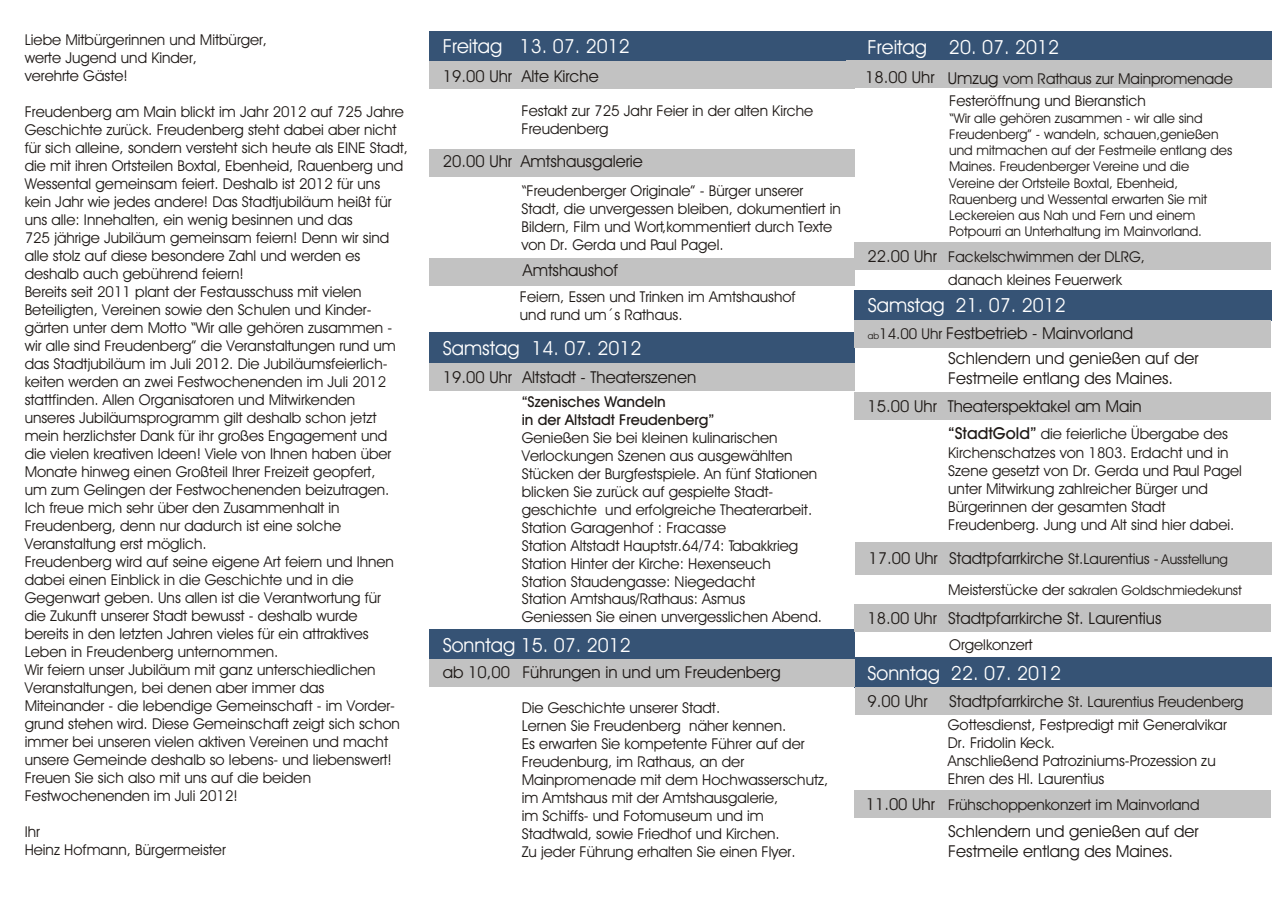
<style>
.page{position:relative;width:1272px;height:902px;background:#fff}
.page>*{position:absolute;margin:0;border:0;box-sizing:border-box;transform-origin:0 0}
.t1{font:19.5px "Avant Garde Bk BT";color:#fff}
.t2{font:16.5px/24.6px "Avant Garde Bk BT";color:#1f1a17}
.t3{font:15px/18px "Avant Garde Bk BT";color:#1f1a17}
.t4{font:15px/18px "Avant Garde Md BT";color:#1f1a17}
.t5{font:13.5px/16.2px "Avant Garde Bk BT";color:#1f1a17}
.s1{font-size:16.5px}
.s2{font-size:9px}
.s3{font-size:15px}
.s4{font-family:"Avant Garde Md BT";font-size:16.5px}
.s5{font-size:13.5px}
</style>
<div class="page">
<div style="left:850px;top:31px;width:421px;height:30px;background:#365375"></div>
<div style="left:855px;top:290px;width:416px;height:30px;background:#365375"></div>
<div style="left:429px;top:629px;width:426px;height:30px;background:#365375"></div>
<div style="left:855px;top:657px;width:416px;height:30px;background:#365375"></div>
<div style="left:429px;top:333px;width:426px;height:29px;background:#365375"></div>
<div style="left:429px;top:31px;width:421px;height:30px;background:#365375"></div>
<div style="left:846px;top:61px;width:425px;height:27px;background:#c2c2c2"></div>
<div style="left:855px;top:242px;width:416px;height:27px;background:#c2c2c2"></div>
<div style="left:855px;top:321px;width:416px;height:27px;background:#c2c2c2"></div>
<div style="left:855px;top:392px;width:416px;height:27px;background:#c2c2c2"></div>
<div style="left:856px;top:542px;width:416px;height:32px;background:#c2c2c2"></div>
<div style="left:429px;top:659px;width:426px;height:27px;background:#c2c2c2"></div>
<div style="left:856px;top:687px;width:416px;height:27px;background:#c2c2c2"></div>
<div style="left:855px;top:790px;width:416px;height:28px;background:#c2c2c2"></div>
<div style="left:855px;top:604px;width:416px;height:27px;background:#c2c2c2"></div>
<div style="left:429px;top:363px;width:426px;height:27px;background:#c2c2c2"></div>
<div style="left:429px;top:61px;width:426px;height:27px;background:#c2c2c2"></div>
<div style="left:429px;top:258px;width:426px;height:27px;background:#c2c2c2"></div>
<div style="left:429px;top:149px;width:426px;height:27px;background:#c2c2c2"></div>
<p class="t3" style="left:25px;top:32px;width:244px">Liebe Mitbürgerinnen und Mitbürger, werte Jugend und Kinder,<br>verehrte Gäste!</p>
<p class="t3" style="left:25px;top:104px;width:385px">Freudenberg am Main blickt im Jahr 2012 auf 725 Jahre Geschichte zurück. Freudenberg steht dabei aber nicht für sich alleine, sondern versteht sich heute als EINE Stadt, die mit ihren Ortsteilen Boxtal, Ebenheid, Rauenberg und Wessental gemeinsam feiert. Deshalb ist 2012 für uns kein Jahr wie jedes andere! Das Stadtjubiläum heißt für uns alle: Innehalten, ein wenig besinnen und das<br>725 jährige Jubiläum gemeinsam feiern! Denn wir sind alle stolz auf diese besondere Zahl und werden es deshalb auch gebührend feiern!<br>Bereits seit 2011 plant der Festausschuss mit vielen Beteiligten, Vereinen sowie den Schulen und Kinder&shy;gärten unter dem Motto “Wir alle gehören zusammen - wir alle sind Freudenberg” die Veranstaltungen rund um das Stadtjubiläum im Juli 2012. Die Jubiläumsfeierlich&shy;keiten werden an zwei Festwochenenden im Juli 2012 stattfinden. Allen Organisatoren und Mitwirkenden unseres Jubiläumsprogramm gilt deshalb schon jetzt mein herzlichster Dank für ihr großes Engagement und die vielen kreativen Ideen! Viele von Ihnen haben über Monate hinweg einen Großteil Ihrer Freizeit geopfert,<br>um zum Gelingen der Festwochenenden beizutragen.<br>Ich freue mich sehr über den Zusammenhalt in Freudenberg, denn nur dadurch ist eine solche Veranstaltung erst möglich.<br>Freudenberg wird auf seine eigene Art feiern und Ihnen dabei einen Einblick in die Geschichte und in die Gegenwart geben. Uns allen ist die Verantwortung für<br>die Zukunft unserer Stadt bewusst - deshalb wurde<br>bereits in den letzten Jahren vieles für ein attraktives Leben in Freudenberg unternommen.<br>Wir feiern unser Jubiläum mit ganz unterschiedlichen Veranstaltungen, bei denen aber immer das<br>Miteinander - die lebendige Gemeinschaft - im Vorder&shy;grund stehen wird. Diese Gemeinschaft zeigt sich schon immer bei unseren vielen aktiven Vereinen und macht unsere Gemeinde deshalb so lebens- und liebenswert!<br>Freuen Sie sich also mit uns auf die beiden Festwochenenden im Juli 2012!</p>
<p class="t3" style="left:25px;top:823px;width:203px">Ihr<br>Heinz Hofmann, Bürgermeister</p>
<p class="t1" style="left:443px;top:38px;width:189px">Freitag 13. 07. 2012</p>
<p class="t1" style="left:868px;top:39px;width:193px">Freitag 20. 07. 2012</p>
<p class="t2" style="left:443px;top:66px;width:71px">19.00 Uhr</p>
<p class="t2" style="left:865px;top:67px;width:71px">18.00 Uhr</p>
<p class="t2" style="left:522px;top:66px;width:79px">Alte Kirche</p>
<p class="t3" style="left:948px;top:71px;width:287px"><span class="s1">Umzug</span> vom Rathaus zur Mainpromenade</p>
<p class="t2" style="left:443px;top:150px;width:71px">20.00 Uhr</p>
<p class="t3" style="left:522px;top:103px;width:293px">Festakt zur 725 Jahr Feier in der alten Kirche<br>Freudenberg</p>
<p class="t2" style="left:521px;top:150px;width:124px">Amtshausgalerie</p>
<p class="t3" style="left:521px;top:183px;width:321px">“Freudenberger Originale” - Bürger unserer Stadt, die unvergessen bleiben, dokumentiert in Bildern, Film und Wort,kommentiert durch Texte von Dr. Gerda und Paul Pagel.</p>
<p class="t3" style="left:520px;top:289px;width:277px">Feiern, Essen und Trinken im Amtshaushof und rund um´s Rathaus.</p>
<p class="t2" style="left:523px;top:259px;width:97px">Amtshaushof</p>
<p class="t1" style="left:443px;top:340px;width:200px">Samstag 14. 07. 2012</p>
<p class="t2" style="left:443px;top:366px;width:71px">19.00 Uhr</p>
<p class="t2" style="left:522px;top:366px;width:175px">Altstadt - Theaterszenen</p>
<p class="t4" style="left:522px;top:393px;width:194px">“Szenisches Wandeln<br>in der Altstadt Freudenberg”</p>
<p class="t3" style="left:522px;top:429px;width:302px">Genießen Sie bei kleinen kulinarischen Verlockungen Szenen aus ausgewählten Stücken der Burgfestspiele. An fünf Stationen blicken Sie zurück auf gespielte Stadt&shy;geschichte und erfolgreiche Theaterarbeit.<br>Station Garagenhof : Fracasse<br>Station Altstadt Hauptstr.64/74: Tabakkrieg Station Hinter der Kirche: Hexenseuch<br>Station Staudengasse: Niegedacht<br>Station Amtshaus/Rathaus: Asmus<br>Geniessen Sie einen unvergesslichen Abend.</p>
<p class="t1" style="left:443px;top:636px;width:190px">Sonntag 15. 07. 2012</p>
<p class="t2" style="left:443px;top:661px;width:69px">ab 10,00</p>
<p class="t2" style="left:522px;top:661px;width:260px">Führungen in und um Freudenberg</p>
<p class="t3" style="left:522px;top:700px;width:308px">Die Geschichte unserer Stadt.<br>Lernen Sie Freudenberg näher kennen.<br>Es erwarten Sie kompetente Führer auf der Freudenburg, im Rathaus, an der Mainpromenade mit dem Hochwasserschutz, im Amtshaus mit der Amtshausgalerie,<br>im Schiffs- und Fotomuseum und im Stadtwald, sowie Friedhof und Kirchen.<br>Zu jeder Führung erhalten Sie einen Flyer.</p>
<p class="t2" style="left:868px;top:246px;width:71px">22.00 Uhr</p>
<p class="t3" style="left:949px;top:93px;width:198px">Festeröffnung und Bieranstich</p>
<p class="t5" style="left:949px;top:111px;width:285px">“Wir alle gehören zusammen - wir alle sind Freudenberg” - wandeln, schauen,genießen und mitmachen auf der Festmeile entlang des Maines. Freudenberger Vereine und die Vereine der Ortsteile Boxtal, Ebenheid, Rauenberg und Wessental erwarten Sie mit Leckereien aus Nah und Fern und einem Potpourri an Unterhaltung im Mainvorland.</p>
<p class="t3" style="left:948px;top:249px;width:198px">Fackelschwimmen der DLRG,</p>
<p class="t3" style="left:948px;top:272px;width:175px">danach kleines Feuerwerk</p>
<p class="t1" style="left:868px;top:297px;width:200px">Samstag 21. 07. 2012</p>
<p class="t2" style="left:948px;top:322px;width:252px;text-indent:-80px"><span class="s2">ab</span><span class="s3">14.00 Uhr</span> Festbetrieb - Mainvorland<br>Schlendern und genießen auf der</p>
<p class="t2" style="left:948px;top:367px;width:226px">Festmeile entlang des Maines.</p>
<p class="t2" style="left:868px;top:395px;width:71px">15.00 Uhr</p>
<p class="t2" style="left:948px;top:395px;width:195px">Theaterspektakel am Main</p>
<p class="t3" style="left:948px;top:426px;width:295px"><span class="s4">“StadtGold”</span> die feierliche Übergabe des Kirchenschatzes von 1803. Erdacht und in Szene gesetzt von Dr. Gerda und Paul Pagel unter Mitwirkung zahlreicher Bürger und Bürgerinnen der gesamten Stadt Freudenberg. Jung und Alt sind hier dabei.</p>
<p class="t2" style="left:869px;top:547px;width:71px">17.00 Uhr</p>
<p class="t2" style="left:949px;top:547px;width:280px">Stadtpfarrkirche <span class="s3">St.Laurentius -</span> <span class="s5">Ausstellung</span></p>
<p class="t5" style="left:948px;top:583px;width:295px"><span class="s3">Meisterstücke der</span> sakralen Goldschmiedekunst</p>
<p class="t2" style="left:868px;top:607px;width:71px">18.00 Uhr</p>
<p class="t2" style="left:948px;top:607px;width:215px">Stadtpfarrkirche St. Laurentius</p>
<p class="t3" style="left:949px;top:637px;width:85px">Orgelkonzert</p>
<p class="t1" style="left:868px;top:665px;width:195px">Sonntag 22. 07. 2012</p>
<p class="t2" style="left:868px;top:690px;width:61px">9.00 Uhr</p>
<p class="t2" style="left:866px;top:793px;width:71px">11.00 Uhr</p>
<p class="t3" style="left:949px;top:693px;width:296px"><span class="s1">Stadtpfarrkirche</span> St. Laurentius Freudenberg</p>
<p class="t3" style="left:948px;top:717px;width:281px">Gottesdienst, Festpredigt mit Generalvikar Dr. Fridolin Keck.<br>Anschließend Patroziniums-Prozession zu Ehren des Hl. Laurentius</p>
<p class="t3" style="left:948px;top:797px;width:253px">Frühschoppenkonzert im Mainvorland</p>
<p class="t2" style="left:948px;top:823px;width:252px;line-height:19.8px">Schlendern und genießen auf der<br>Festmeile entlang des Maines.</p>
</div>
